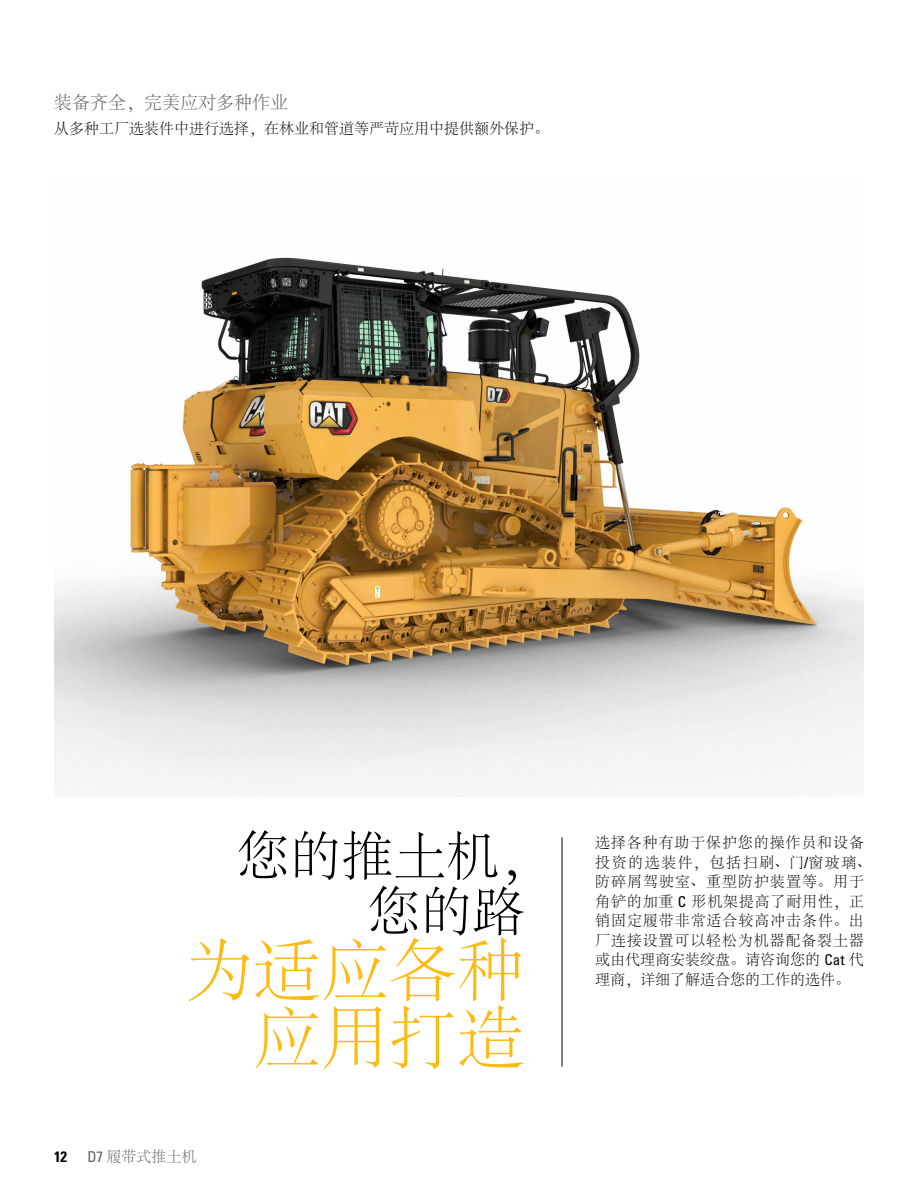
<style>
.page{position:relative;width:918px;height:1188px;background:#fff}
.page>*{position:absolute;margin:0;border:0;box-sizing:border-box;transform-origin:0 0}
.t1{font:300 67.95px/67.5px "Adobe Song Std";color:#fdba11;text-align:right}
.t2{font:300 52.65px/55.5px "Adobe Song Std";letter-spacing:-.005em;color:#000}
.t3{font:300 18px "Adobe Song Std";color:#58585b}
.t4{font:300 15px/19.5px "Adobe Song Std";letter-spacing:.055em;color:#000}
.t5{font:300 15px "Adobe Song Std";color:#000}
.t6{font:300 15px "Adobe Song Std";color:#5d6263}
.t7{font:15px "Univers LTCYR 67 Bold Cond";color:#000}
.s1{font-family:"Univers LTCYR 57";font-weight:400;font-stretch:condensed}
</style>
<div class="page">
<img style="left:54px;top:257px;width:810px;height:538px">
<hr style="left:562px;top:838px;width:1px;height:229px;background:#000">
<p class="t3" style="left:54px;top:92px;width:235px">装备齐全，完美应对多种作业</p>
<p class="t5" style="left:54px;top:120px;width:496px">从多种工厂选装件中进行选择，在林业和管道等严苛应用中提供额外保护。</p>
<h2 class="t2" style="left:368px;top:831px;width:185px;text-indent:-131px">您的推土机，您的路</h2>
<h1 class="t1" style="left:185px;top:940px;width:341px">为适应各种应用打造</h1>
<p class="t7" style="left:54px;top:1147px;width:15px">12</p>
<p class="t6" style="left:87px;top:1148px;width:111px"><span class="s1">D7</span> 履带式推土机</p>
<p class="t4" style="left:595px;top:834px;width:278px">选择各种有助于保护您的操作员和设备投资的选装件，包括扫刷、门<span class="s1">/</span>窗玻璃、防碎屑驾驶室、重型防护装置等。用于角铲的加重 <span class="s1">C</span> 形机架提高了耐用性，正销固定履带非常适合较高冲击条件。出厂连接设置可以轻松为机器配备裂土器或由代理商安装绞盘。请咨询您的 <span class="s1">Cat</span> 代理商，详细了解适合您的工作的选件。</p>
</div>
